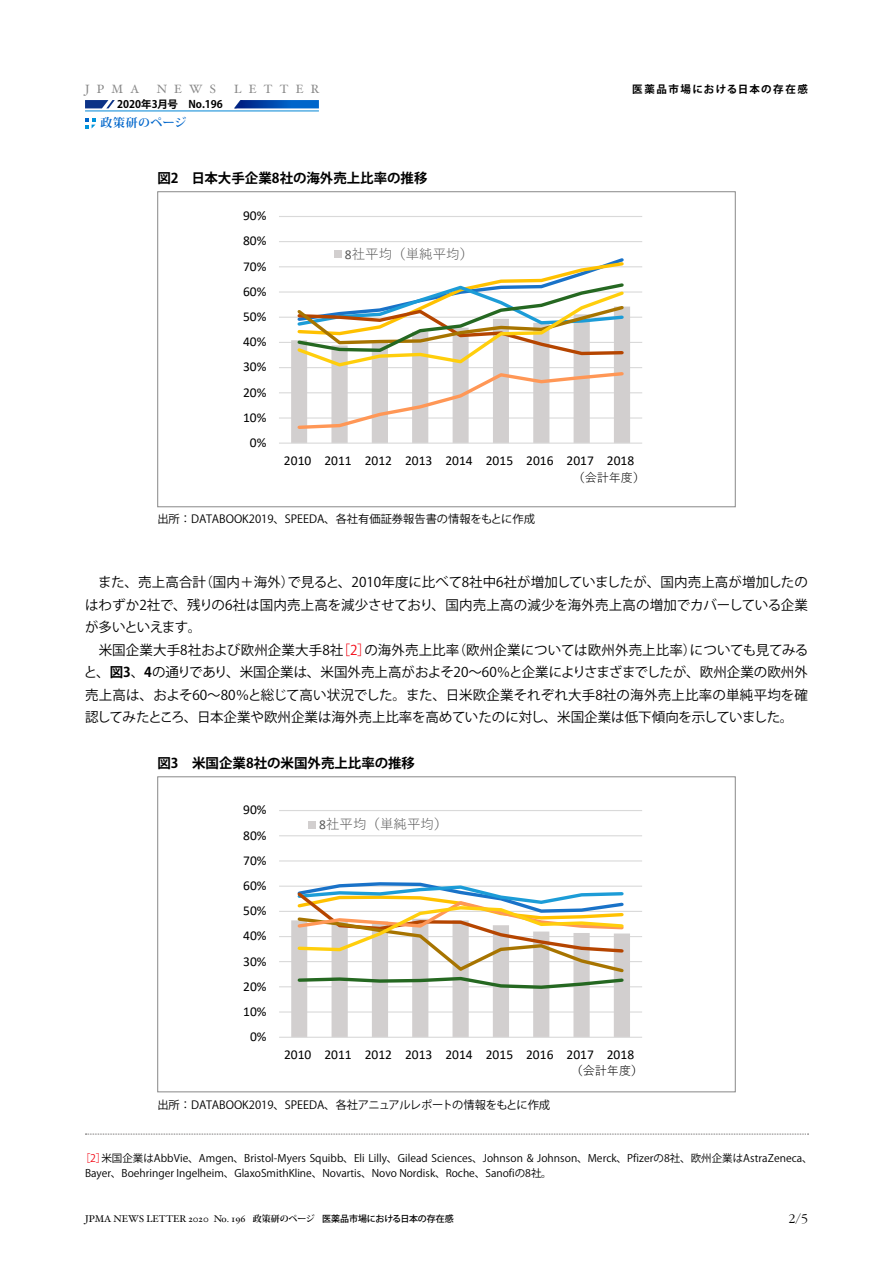
<style>
.page{position:relative;width:893px;height:1263px;background:#fff}
.page>*{position:absolute;margin:0;border:0;box-sizing:border-box;transform-origin:0 0}
.t1{font:300 13.8px "Garamond";color:#000}
.t2{font:13.5px/22.5px "Koz Go Pr 6 N";color:#000}
.t3{font:13.5px "Calibri";color:#000}
.t4{font:700 13.5px "Koz Go Pr 6 N";color:#000}
.t5{font:13.5px "Yu Gothic";color:#595959}
.t6{font:12.15px "Yu Gothic";color:#000}
.t7{font:12px "Hoefler Text";letter-spacing:.6em;color:#888}
.t8{font:700 12px "Koz Min Pr 6 N";letter-spacing:.035em;color:#0066cb}
.t9{font:12px "Yu Gothic";color:#000}
.t10{font:11.25px "Koz Go Pr 6 N";color:#000}
.t11{font:10.5px/15px "Koz Go Pr 6 N";color:#000}
.t12{font:700 10.5px "Koz Go Pr 6 N";color:#000}
.t13{font:700 10.5px "Koz Go Pr 6 N";letter-spacing:.14em;color:#000}
.t14{font:9.75px "Hoefler Text";color:#000}
.s1{font-family:"Calibri"}
.s2{color:#f30815}
.s3{font-weight:700}
.s4{font-family:"Koz Min Pr 6 N";font-weight:700;font-size:9px}
.s5{font-family:"Koz Go Pr 6 N";font-weight:500;font-size:9px}
</style>
<div class="page">
<svg style="left:85px;top:100px;width:30px;height:8px"></svg>
<svg style="left:234px;top:100px;width:85px;height:8px"></svg>
<hr style="left:85px;top:111px;width:234px;height:1px;background:#0085d6">
<hr style="left:279px;top:417px;width:363px;height:2px;background:#d9d9d9">
<hr style="left:279px;top:392px;width:363px;height:1px;background:#d9d9d9">
<hr style="left:279px;top:367px;width:363px;height:1px;background:#d9d9d9">
<hr style="left:279px;top:342px;width:363px;height:1px;background:#d9d9d9">
<hr style="left:279px;top:317px;width:363px;height:1px;background:#d9d9d9">
<hr style="left:279px;top:291px;width:363px;height:2px;background:#d9d9d9">
<hr style="left:279px;top:266px;width:363px;height:1px;background:#d9d9d9">
<hr style="left:279px;top:241px;width:363px;height:1px;background:#d9d9d9">
<hr style="left:279px;top:216px;width:363px;height:1px;background:#d9d9d9">
<svg style="left:291px;top:307px;width:339px;height:136px"></svg>
<hr style="left:279px;top:443px;width:363px;height:1px;background:#d9d9d9">
<svg style="left:294px;top:258px;width:332px;height:173px"></svg>
<div style="left:321px;top:244px;width:160px;height:19px;background:#fff"></div>
<div style="left:334px;top:250px;width:8px;height:7px;background:#d2cfcf"></div>
<hr style="left:279px;top:1011px;width:363px;height:1px;background:#d9d9d9">
<hr style="left:279px;top:986px;width:363px;height:1px;background:#d9d9d9">
<hr style="left:279px;top:961px;width:363px;height:1px;background:#d9d9d9">
<hr style="left:279px;top:936px;width:363px;height:1px;background:#d9d9d9">
<hr style="left:279px;top:911px;width:363px;height:1px;background:#d9d9d9">
<hr style="left:279px;top:886px;width:363px;height:1px;background:#d9d9d9">
<hr style="left:279px;top:860px;width:363px;height:1px;background:#d9d9d9">
<hr style="left:279px;top:835px;width:363px;height:1px;background:#d9d9d9">
<hr style="left:279px;top:810px;width:363px;height:1px;background:#d9d9d9">
<hr style="left:279px;top:1037px;width:363px;height:1px;background:#d9d9d9">
<svg style="left:291px;top:882px;width:339px;height:155px"></svg>
<div style="left:309px;top:822px;width:7px;height:7px;background:#d2cfcf"></div>
<svg style="left:85px;top:1134px;width:723px;height:1px"></svg>
<svg style="left:85px;top:118px;width:11px;height:10px"></svg>
<p class="t7" style="left:85px;top:82px;width:56px">JPMA</p>
<p class="t7" style="left:157px;top:82px;width:61px">NEWS</p>
<p class="t7" style="left:234px;top:82px;width:87px">LETTER</p>
<p class="t12" style="left:117px;top:99px;width:107px">2020年3月号　No.196</p>
<p class="t8" style="left:101px;top:116px;width:87px">政策研のページ</p>
<p class="t4" style="left:157px;top:170px;width:272px">図2　日本大手企業8社の海外売上比率の推移</p>
<p class="t3" style="left:243px;top:206px;width:25px">90%</p>
<p class="t3" style="left:243px;top:232px;width:25px">80%</p>
<p class="t3" style="left:243px;top:257px;width:25px">70%</p>
<p class="t3" style="left:243px;top:282px;width:25px">60%</p>
<p class="t3" style="left:243px;top:307px;width:25px">50%</p>
<p class="t3" style="left:243px;top:332px;width:25px">40%</p>
<p class="t3" style="left:243px;top:358px;width:25px">30%</p>
<p class="t3" style="left:243px;top:383px;width:25px">20%</p>
<p class="t3" style="left:243px;top:408px;width:25px">10%</p>
<p class="t3" style="left:250px;top:433px;width:18px">0%</p>
<p class="t5" style="left:345px;top:242px;width:130px"><span class="s1">8</span>社平均（単純平均）</p>
<p class="t13" style="left:632px;top:84px;width:177px">医薬品市場における日本の存在感</p>
<p class="t3" style="left:284px;top:451px;width:352px">2010 2011 2012 2013 2014 2015 2016 2017 2018</p>
<p class="t9" style="left:573px;top:466px;width:74px">（会計年度）</p>
<p class="t10" style="left:157px;top:513px;width:379px">出所：DATABOOK2019、SPEEDA、各社有価証券報告書の情報をもとに作成</p>
<p class="t2" style="left:84px;top:571px;width:726px">　また、売上高合計（国内＋海外）で見ると、2010年度に比べて8社中6社が増加していましたが、国内売上高が増加したのはわずか2社で、残りの6社は国内売上高を減少させており、国内売上高の減少を海外売上高の増加でカバーしている企業が多いといえます。<br>　米国企業大手8社および欧州企業大手8社<span class="s2">［2］</span>の海外売上比率（欧州企業については欧州外売上比率）についても見てみると、<span class="s3">図3</span>、<span class="s3">4</span>の通りであり、米国企業は、米国外売上高がおよそ20〜60％と企業によりさまざまでしたが、欧州企業の欧州外売上高は、およそ60〜80％と総じて高い状況でした。また、日米欧企業それぞれ大手8社の海外売上比率の単純平均を確認してみたところ、日本企業や欧州企業は海外売上比率を高めていたのに対し、米国企業は低下傾向を示していました。</p>
<p class="t4" style="left:157px;top:755px;width:259px">図3　米国企業8社の米国外売上比率の推移</p>
<p class="t3" style="left:243px;top:800px;width:25px">90%</p>
<p class="t3" style="left:243px;top:826px;width:25px">80%</p>
<p class="t3" style="left:243px;top:851px;width:25px">70%</p>
<p class="t3" style="left:243px;top:876px;width:25px">60%</p>
<p class="t3" style="left:243px;top:901px;width:25px">50%</p>
<p class="t3" style="left:243px;top:926px;width:25px">40%</p>
<p class="t3" style="left:243px;top:952px;width:25px">30%</p>
<p class="t3" style="left:243px;top:977px;width:25px">20%</p>
<p class="t3" style="left:243px;top:1002px;width:25px">10%</p>
<p class="t3" style="left:250px;top:1027px;width:18px">0%</p>
<p class="t5" style="left:319px;top:812px;width:130px"><span class="s1">8</span>社平均（単純平均）</p>
<p class="t3" style="left:284px;top:1045px;width:352px">2010 2011 2012 2013 2014 2015 2016 2017 2018</p>
<p class="t6" style="left:571px;top:1059px;width:74px">（会計年度）</p>
<p class="t10" style="left:157px;top:1098px;width:394px">出所：DATABOOK2019、SPEEDA、各社アニュアルレポートの情報をもとに作成</p>
<p class="t11" style="left:85px;top:1150px;width:729px;text-indent:-5px"><span class="s2">［2］</span>米国企業はAbbVie、Amgen、Bristol-Myers Squibb、Eli Lilly、Gilead Sciences、Johnson &amp; Johnson、Merck、Pfizerの8社、欧州企業はAstraZeneca、<br>Bayer、Boehringer Ingelheim、GlaxoSmithKline、Novartis、Novo Nordisk、Roche、Sanofiの8社。</p>
<p class="t14" style="left:85px;top:1213px;width:370px">JPMA NEWS LETTER 2020 No. 196 <span class="s4">政策研のページ</span> <span class="s5">医薬品市場における日本の存在感</span></p>
<p class="t1" style="left:789px;top:1211px;width:21px">2/5</p>
</div>
